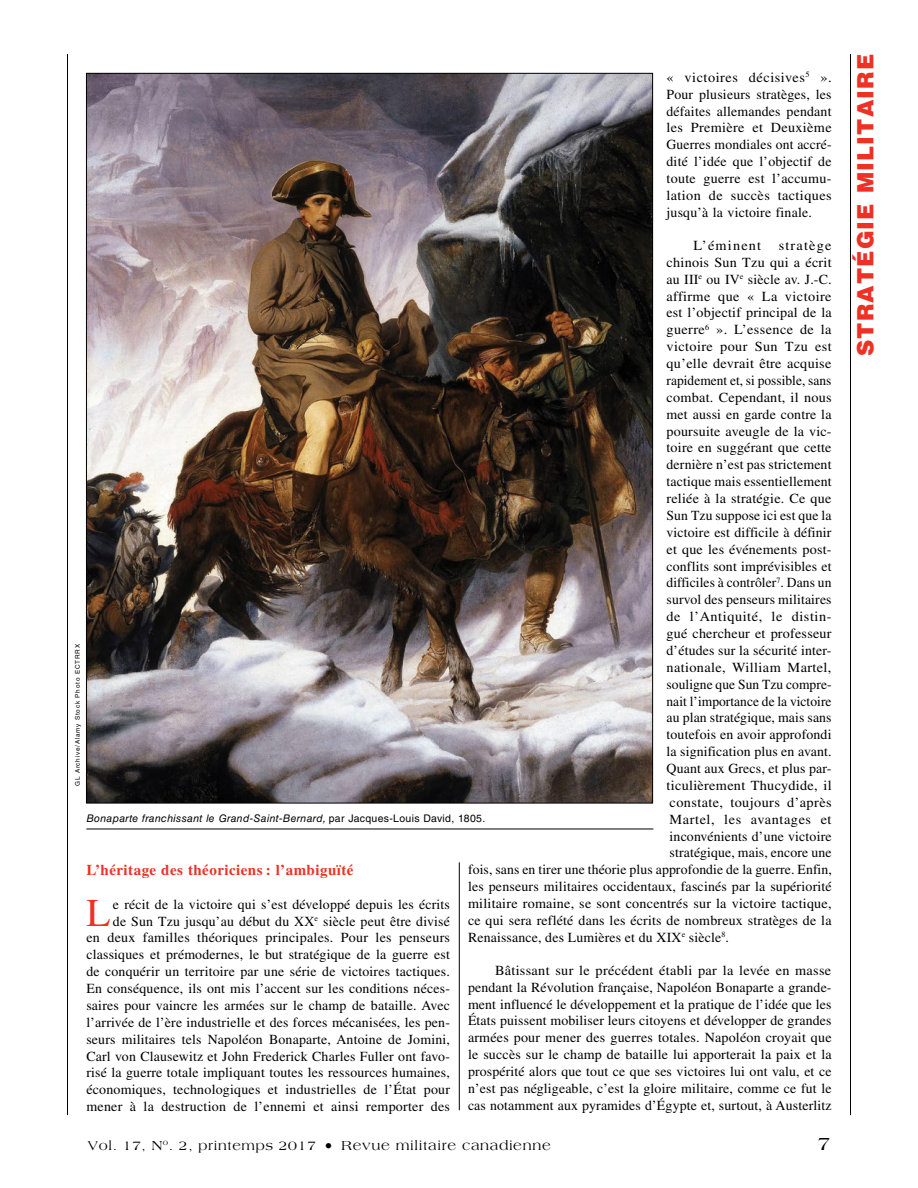
<style>
.page{position:relative;width:918px;height:1188px;background:#fff}
.page>*{position:absolute;margin:0;border:0;box-sizing:border-box;transform-origin:0 0}
.t1{font:39.3px "Times LT Std";color:#ee3124}
.t2{font:900 22.5px "Helvetica LT Std";letter-spacing:.05em;color:#ee3124}
.t3{font:19.5px "Americana Std";color:#000}
.t4{font:700 15px "Times LT Std";letter-spacing:.03em;color:#ee3124}
.t5{font:13.8px/16.8px "Times LT Std";letter-spacing:.01em;color:#000;text-align:justify}
.t6{font:13.8px "Times LT Std";letter-spacing:.03em;color:#000}
.t7{font:13.8px "Americana Std";letter-spacing:.05em;color:#000}
.t8{font:13.8px "Times LT Std";letter-spacing:.04em;color:#000}
.t9{font:13.8px "Times LT Std";letter-spacing:.085em;color:#000}
.t10{font:italic 10.5px "Helvetica LT Std";letter-spacing:.03em;color:#000}
.t11{font:6.3px "Helvetica LT Std";letter-spacing:.125em;color:#000}
.s1{font-style:normal}
.s2{font-size:13.5px}
.s3{font-size:16.5px}
</style>
<div class="page">
<hr style="left:850px;top:54px;width:1px;height:1061px;background:#000">
<hr style="left:67px;top:54px;width:1px;height:1061px;background:#000">
<img style="left:88px;top:75px;width:563px;height:727px">
<hr style="left:459px;top:862px;width:1px;height:248px;background:#000">
<hr style="left:86px;top:829px;width:567px;height:1px;background:#000">
<p class="t5" style="left:667px;top:69px;width:167px">« victoires décisives<sup>5</sup> ».<br>Pour plusieurs stratèges, les défaites allemandes pendant les Première et Deuxième Guerres mondiales ont accré&shy;dité l’idée que l’objectif de toute guerre est l’accumu&shy;lation de succès tactiques jusqu’à la victoire finale.</p>
<p class="t9" style="left:694px;top:238px;width:69px">L’éminent</p>
<p class="t9" style="left:779px;top:238px;width:54px">stratège</p>
<p class="t5" style="left:667px;top:254px;width:167px">chinois Sun Tzu qui a écrit</p>
<p class="t5" style="left:667px;top:271px;width:167px">au III<sup>e</sup> ou IV<sup>e</sup> siècle av. J.-C.</p>
<p class="t6" style="left:667px;top:288px;width:167px">affirme que « La victoire</p>
<p class="t5" style="left:667px;top:304px;width:167px">est l’objectif principal de la</p>
<p class="t5" style="left:667px;top:321px;width:167px">guerre<sup>6</sup> ». L’essence de la</p>
<p class="t6" style="left:667px;top:339px;width:167px">victoire pour Sun Tzu est</p>
<p class="t5" style="left:667px;top:355px;width:166px">qu’elle devrait être acquise</p>
<p class="t5" style="left:667px;top:372px;width:166px">rapidement et, si possible, sans</p>
<p class="t5" style="left:667px;top:389px;width:167px">combat. Cependant, il nous</p>
<p class="t5" style="left:667px;top:406px;width:167px">met aussi en garde contre la</p>
<p class="t5" style="left:667px;top:422px;width:167px">poursuite aveugle de la vic-</p>
<p class="t5" style="left:667px;top:439px;width:167px">toire en suggérant que cette</p>
<p class="t5" style="left:667px;top:456px;width:167px">dernière n’est pas strictement</p>
<p class="t5" style="left:667px;top:473px;width:167px">tactique mais essentiellement</p>
<p class="t5" style="left:667px;top:490px;width:166px">reliée à la stratégie. Ce que</p>
<p class="t5" style="left:667px;top:507px;width:166px">Sun Tzu suppose ici est que la</p>
<p class="t5" style="left:667px;top:524px;width:167px">victoire est difficile à définir</p>
<p class="t5" style="left:667px;top:541px;width:167px">et que les événements post-</p>
<p class="t5" style="left:667px;top:557px;width:167px">conflits sont imprévisibles et</p>
<p class="t5" style="left:667px;top:574px;width:167px">difficiles à contrôler<sup>7</sup>. Dans un</p>
<p class="t5" style="left:667px;top:591px;width:167px">survol des penseurs militaires</p>
<p class="t8" style="left:667px;top:609px;width:167px">de l’Antiquité, le distin-</p>
<p class="t5" style="left:667px;top:625px;width:167px">gué chercheur et professeur</p>
<p class="t5" style="left:667px;top:642px;width:167px">d’études sur la sécurité inter-</p>
<p class="t5" style="left:667px;top:659px;width:167px">nationale, William Martel,</p>
<p class="t5" style="left:667px;top:676px;width:167px">souligne que Sun Tzu compre-</p>
<p class="t5" style="left:667px;top:692px;width:167px">nait l’importance de la victoire</p>
<p class="t5" style="left:667px;top:709px;width:167px">au plan stratégique, mais sans</p>
<p class="t5" style="left:667px;top:726px;width:167px">toutefois en avoir approfondi</p>
<p class="t5" style="left:667px;top:743px;width:167px">la signification plus en avant.</p>
<p class="t5" style="left:667px;top:760px;width:167px">Quant aux Grecs, et plus par-</p>
<p class="t5" style="left:667px;top:777px;width:167px">ticulièrement Thucydide, il</p>
<p class="t6" style="left:670px;top:794px;width:164px">constate, toujours d’après</p>
<p class="t8" style="left:670px;top:811px;width:163px">Martel, les avantages et</p>
<p class="t5" style="left:670px;top:827px;width:164px">inconvénients d’une victoire</p>
<p class="t5" style="left:670px;top:844px;width:164px">stratégique, mais, encore une</p>
<p class="t5" style="left:468px;top:861px;width:365px">fois, sans en tirer une théorie plus approfondie de la guerre. Enfin,</p>
<p class="t5" style="left:468px;top:878px;width:365px">les penseurs militaires occidentaux, fascinés par la supériorité</p>
<p class="t5" style="left:468px;top:895px;width:365px">militaire romaine, se sont concentrés sur la victoire tactique,</p>
<p class="t5" style="left:468px;top:912px;width:365px">ce qui sera reflété dans les écrits de nombreux stratèges de la</p>
<p class="t5" style="left:468px;top:929px;width:262px">Renaissance, des Lumières et du XIX<sup>e</sup> siècle<sup>8</sup>.</p>
<p class="t5" style="left:468px;top:962px;width:365px;text-indent:27px">Bâtissant sur le précédent établi par la levée en masse pendant la Révolution française, Napoléon Bonaparte a grande&shy;ment influencé le développement et la pratique de l’idée que les États puissent mobiliser leurs citoyens et développer de grandes armées pour mener des guerres totales. Napoléon croyait que le succès sur le champ de bataille lui apporterait la paix et la prospérité alors que tout ce que ses victoires lui ont valu, et ce n’est pas négligeable, c’est la gloire militaire, comme ce fut le cas notamment aux pyramides d’Égypte et, surtout, à Austerlitz</p>
<p class="t11" style="left:74px;top:786px;width:143px;rotate:-90deg">GL Archive/Alamy Stock Photo ECTRRX</p>
<p class="t10" style="left:86px;top:812px;width:400px">Bonaparte franchissant le Grand-Saint-Bernard, <span class="s1">par Jacques-Louis David, 1805.</span></p>
<p class="t4" style="left:86px;top:861px;width:269px">L’héritage des théoriciens : l’ambiguïté</p>
<h1 class="t1" style="left:86px;top:890px;width:26px">L</h1>
<p class="t5" style="left:86px;top:896px;width:365px;text-align:right">e récit de la victoire qui s’est développé depuis les écrits<br>de Sun Tzu jusqu’au début du XX<sup>e</sup> siècle peut être divisé<br>en deux familles théoriques principales. Pour les penseurs classiques et prémodernes, le but stratégique de la guerre est de conquérir un territoire par une série de victoires tactiques.<br>En conséquence, ils ont mis l’accent sur les conditions néces&shy;saires pour vaincre les armées sur le champ de bataille. Avec l’arrivée de l’ère industrielle et des forces mécanisées, les pen&shy;seurs militaires tels Napoléon Bonaparte, Antoine de Jomini, Carl von Clausewitz et John Frederick Charles Fuller ont favo&shy;risé la guerre totale impliquant toutes les ressources humaines, économiques, technologiques et industrielles de l’État pour mener à la destruction de l’ennemi et ainsi remporter des</p>
<p class="t7" style="left:88px;top:1137px;width:464px"><span class="s2">Vol. 17,</span> N<sup>o</sup>. <span class="s2">2, printemps 2017</span> <span class="s3">•</span> Revue militaire canadienne</p>
<h3 class="t3" style="left:817px;top:1132px;width:14px">7</h3>
<h2 class="t2" style="left:851px;top:356px;width:304px;rotate:-90deg">STRATÉGIE MILITAIRE</h2>
</div>
